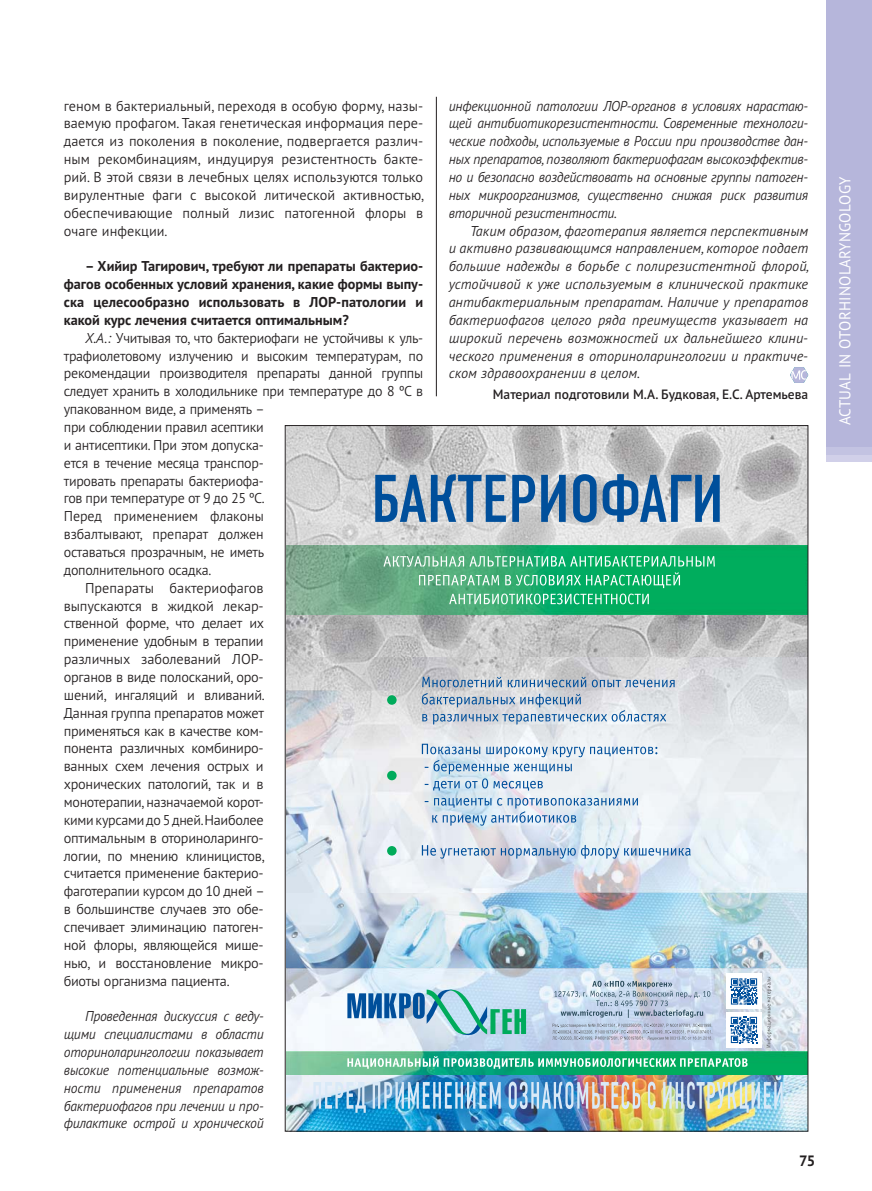
<style>
.page{position:relative;width:872px;height:1191px;background:#fff}
.page>*{position:absolute;margin:0;border:0;box-sizing:border-box;transform-origin:0 0}
.t1{font:15.75px "PT Sans Pro";letter-spacing:.02em;color:#fff;scale:.95 1}
.t2{font:700 15px "PT Sans Pro";color:#231f20}
.t3{font:300 14.25px/17.9px "PT Sans Pro";letter-spacing:-.02em;color:#231f20;text-align:justify}
.t4{font:italic 300 14.25px/17.9px "PT Sans Pro";letter-spacing:-.02em;color:#231f20;text-align:justify;scale:.96 1}
.t5{font:italic 300 14.25px/17.9px "PT Sans Pro";letter-spacing:-.02em;color:#231f20;text-align:justify}
.t6{font:700 14.25px/17.9px "PT Sans Pro";color:#231f20;text-align:justify}
.t7{font:300 14.25px "PT Sans Pro";color:#231f20}
.t8{font:600 13.5px "PT Sans Pro";color:#231f20}
.s1{font-style:italic}
</style>
<div class="page">
<div style="left:826px;top:0;width:46px;height:446px;background:#b6b6db"></div>
<svg style="left:790px;top:367px;width:18px;height:16px"></svg>
<img style="left:287px;top:892px;width:519px;height:237px">
<img style="left:287px;top:614px;width:519px;height:43px">
<img style="left:287px;top:427px;width:519px;height:187px">
<img style="left:287px;top:657px;width:519px;height:235px">
<div style="left:387px;top:695px;width:9px;height:10px;background:#00ab5b;border-radius:50%"></div>
<div style="left:387px;top:846px;width:9px;height:9px;background:#00ab5b;border-radius:50%"></div>
<div style="left:387px;top:770px;width:9px;height:10px;background:#00ab5b;border-radius:50%"></div>
<svg style="left:375px;top:474px;width:344px;height:48px;background:#6e93b7"></svg>
<img style="left:287px;top:968px;width:519px;height:106px">
<svg style="left:347px;top:987px;width:179px;height:49px;background:#94c2d1"></svg>
<svg style="left:347px;top:1056px;width:400px;height:12px;background:#62c79f"></svg>
<svg style="left:766px;top:977px;width:5px;height:70px"></svg>
<img style="left:313px;top:1075px;width:469px;height:37px">
<svg style="left:422px;top:677px;width:252px;height:47px;background:#b9c5d3"></svg>
<svg style="left:422px;top:845px;width:268px;height:13px;background:#afc5dc"></svg>
<svg style="left:422px;top:743px;width:235px;height:82px"></svg>
<svg style="left:383px;top:556px;width:332px;height:48px;background:#48b983"></svg>
<div style="left:726px;top:1012px;width:36px;height:35px;background:#fff"></div>
<svg style="left:731px;top:1016px;width:26px;height:27px"></svg>
<div style="left:726px;top:973px;width:36px;height:36px;background:#fff"></div>
<svg style="left:731px;top:978px;width:26px;height:26px"></svg>
<svg style="left:554px;top:980px;width:156px;height:37px;background:#b7c7d9"></svg>
<svg style="left:552px;top:1023px;width:160px;height:17px;background:#b4bed3"></svg>
<hr style="left:436px;top:97px;width:1px;height:299px;background:#231f20">
<p class="t3" style="left:64px;top:98px;width:362px">геном в бактериальный, переходя в особую форму, назы&shy;ваемую профагом. Такая генетическая информация пере&shy;дается из поколения в поколение, подвергается различ&shy;ным рекомбинациям, индуцируя резистентность бакте&shy;рий. В этой связи в лечебных целях используются только вирулентные фаги с высокой литической активностью, обеспечивающие полный лизис патогенной флоры в очаге инфекции.</p>
<p class="t6" style="left:64px;top:259px;width:361px;text-indent:21px">– Хийир Тагирович, требуют ли препараты бактерио&shy;фагов особенных условий хранения, какие формы выпу&shy;ска целесообразно использовать в ЛОР-патологии и какой курс лечения считается оптимальным?</p>
<p class="t3" style="left:85px;top:330px;width:340px"><span class="s1">Х.А.:</span> Учитывая то, что бактериофаги не устойчивы к уль-</p>
<p class="t3" style="left:64px;top:348px;width:361px">трафиолетовому излучению и высоким температурам, по</p>
<p class="t3" style="left:64px;top:366px;width:361px">рекомендации производителя препараты данной группы</p>
<p class="t3" style="left:64px;top:384px;width:361px">сл едует хранить в холодильнике при температуре до 8 ºС в</p>
<p class="t3" style="left:64px;top:402px;width:202px">упакованном виде, а применять –</p>
<p class="t3" style="left:64px;top:420px;width:201px">при соблюдении правил асептики</p>
<p class="t3" style="left:64px;top:437px;width:201px">и антисептики. При этом допуска-</p>
<p class="t3" style="left:64px;top:455px;width:201px">ется в течение месяца транспор-</p>
<p class="t3" style="left:64px;top:473px;width:201px">тировать препараты бактериофа-</p>
<p class="t3" style="left:64px;top:491px;width:202px">гов при температуре от 9 до 25 ºС.</p>
<p class="t3" style="left:64px;top:509px;width:201px">Перед применением флаконы</p>
<p class="t3" style="left:64px;top:527px;width:201px">взбалтывают, препарат должен</p>
<p class="t3" style="left:64px;top:545px;width:202px">оставаться прозрачным, не иметь</p>
<p class="t3" style="left:64px;top:562px;width:149px">дополнительного осадка.</p>
<p class="t7" style="left:85px;top:582px;width:180px">Препараты бактериофагов</p>
<p class="t3" style="left:64px;top:598px;width:201px">выпускаются в жидкой лекар-</p>
<p class="t3" style="left:64px;top:616px;width:202px">ственной форме, что делает их</p>
<p class="t3" style="left:64px;top:634px;width:201px">применение удобным в терапии</p>
<p class="t3" style="left:64px;top:652px;width:201px">различных заболеваний ЛОР-</p>
<p class="t3" style="left:64px;top:670px;width:201px">органов в виде полосканий, оро-</p>
<p class="t3" style="left:64px;top:687px;width:202px">шений, ингаляций и вливаний.</p>
<p class="t3" style="left:64px;top:705px;width:202px">Данная группа препаратов может</p>
<p class="t3" style="left:64px;top:723px;width:201px">применяться как в качестве ком-</p>
<p class="t3" style="left:64px;top:741px;width:201px">понента различных комбиниро-</p>
<p class="t3" style="left:64px;top:759px;width:201px">ванных схем лечения острых и</p>
<p class="t3" style="left:64px;top:777px;width:201px">хронических патологий, так и в</p>
<p class="t3" style="left:64px;top:794px;width:201px">монотерапии, назначаемой ко рот-</p>
<p class="t3" style="left:64px;top:812px;width:201px">кими курсами до 5 дней.Наиболее</p>
<p class="t3" style="left:64px;top:830px;width:201px">оптимальным в оториноларинго-</p>
<p class="t3" style="left:64px;top:848px;width:202px">логии, по мнению клиницистов,</p>
<p class="t3" style="left:64px;top:866px;width:201px">считается применение бактерио-</p>
<p class="t3" style="left:64px;top:884px;width:202px">фаготерапии курсом до 10 дней –</p>
<p class="t3" style="left:64px;top:902px;width:201px">в большинстве случаев это обе-</p>
<p class="t3" style="left:64px;top:919px;width:201px">спечивает элиминацию патоген-</p>
<p class="t3" style="left:64px;top:937px;width:201px">ной флоры, являющейся мише-</p>
<p class="t3" style="left:64px;top:955px;width:201px">нью, и восстановление микро-</p>
<p class="t3" style="left:64px;top:973px;width:167px">биоты организма пациента.</p>
<p class="t4" style="left:64px;top:1009px;width:210px;text-indent:21px">Проведенная дискуссия с веду&shy;щими специалистами в области оториноларингологии показывает высокие потенциальные возмож&shy;ности применения препаратов бактериофагов при лечении и про&shy;филактике острой и хронической</p>
<p class="t4" style="left:449px;top:98px;width:376px">инфекционной патологии ЛОР-органов в условиях нарастаю&shy;щей антибиотикорезис тентности. Современные технологи&shy;ческие подходы, используе мые в России при производстве дан&shy;ных препаратов, позволяют бактериофагам высокоэффектив&shy;но и безопасно воздействовать на основные группы патоген&shy;ных микроорганизмов, существенно снижая риск развития вторичной резистентности.</p>
<p class="t5" style="left:449px;top:223px;width:362px;text-indent:21px">Таким образом, фаготерапия является перспективным и активно развивающимся направлением, которое подает большие надежды в борьбе с полирезистентной флорой, устойчивой к уже используемым в клинической практике антибактериальным препаратам. Наличие у препаратов бактериофагов целого ряда преимуществ указывает на широкий перечень возможностей их дальнейшего клини&shy;ческого применения в оториноларингологии и практиче&shy;ском здравоохранении в целом.</p>
<p class="t8" style="left:493px;top:390px;width:317px">Материал подготовили М.А. Будковая, Е.С. Артемьева</p>
<p class="t2" style="left:799px;top:1155px;width:18px">75</p>
<p class="t1" style="left:839px;top:425px;width:263px;rotate:-90deg">ACTUAL IN OTORHINOLARYNGOLOGY</p>
</div>
